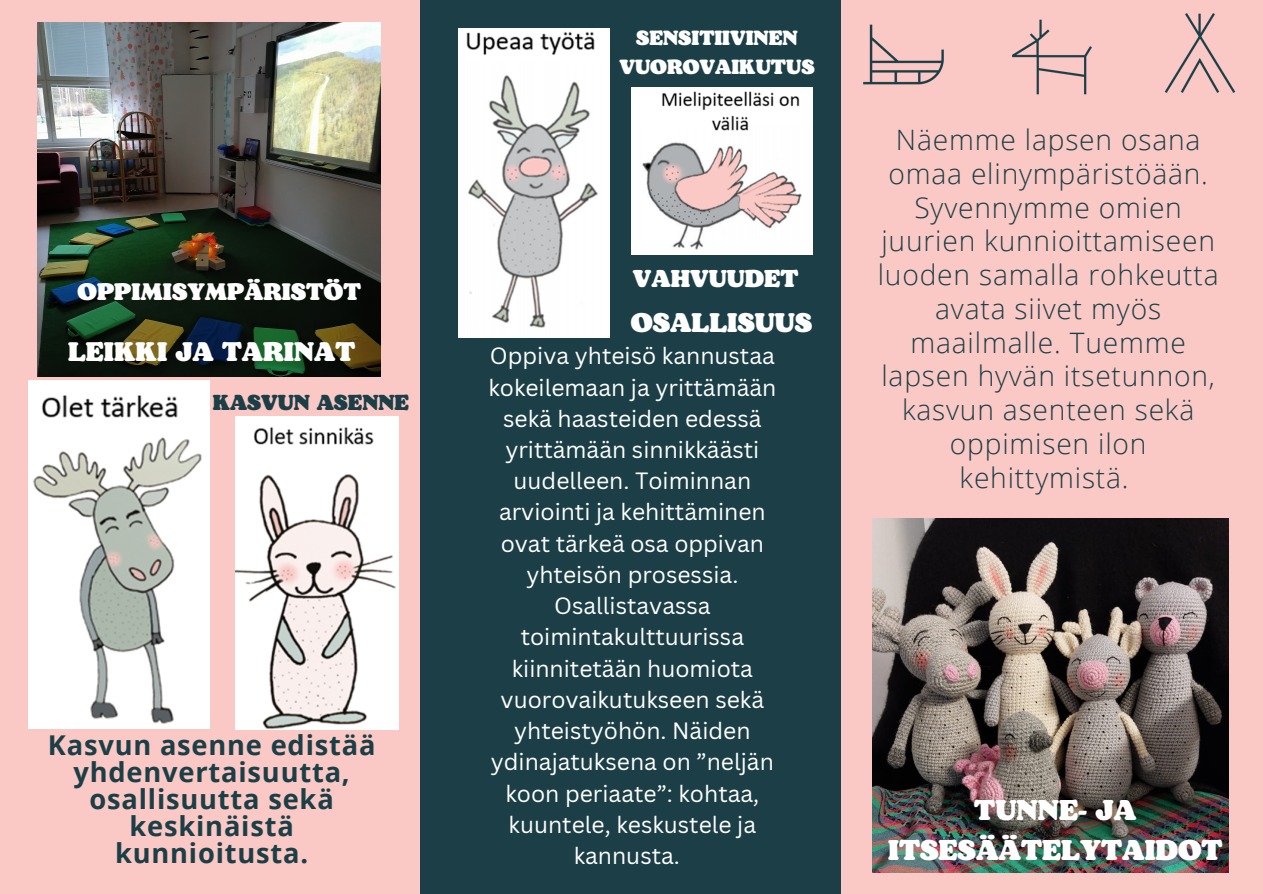
<style>
.page{position:relative;width:1263px;height:894px;background:#fff}
.page>*{position:absolute;margin:0;border:0;box-sizing:border-box;transform-origin:0 0}
.t1{font:900 28.5px/39.6px "Bogart";color:#fff;text-align:center}
.t2{font:300 28.2px/33.8px "Open Sans";letter-spacing:.03em;color:#1c3f47;text-align:center}
.t3{font:700 27.3px/27px "Open Sans";letter-spacing:.03em;color:#1c3f47;text-align:center}
.t4{font:900 26.85px "Bogart";color:#fff}
.t5{font:900 24.3px "Bogart";color:#fff}
.t6{font:900 23.85px "Bogart";color:#fff}
.t7{font:22.95px/31.2px "Canva Sans";color:#fff;text-align:center}
.t8{font:900 21.6px "Bogart";color:#1c3f47}
.t9{font:900 20.55px/28.5px "Bogart";color:#fff;text-align:center}
</style>
<div class="page">
<div style="left:0;top:0;width:1263px;height:893px;background:#fac9c5"></div>
<div style="left:421px;top:0;width:420px;height:893px;background:#1c3f47"></div>
<img style="left:873px;top:518px;width:355px;height:354px">
<img style="left:38px;top:23px;width:343px;height:353px">
<img style="left:863px;top:24px;width:81px;height:61px">
<img style="left:1013px;top:19px;width:79px;height:76px">
<img style="left:1164px;top:14px;width:72px;height:79px">
<img style="left:459px;top:28px;width:151px;height:309px">
<img style="left:631px;top:88px;width:181px;height:166px">
<img style="left:29px;top:380px;width:181px;height:348px">
<img style="left:236px;top:416px;width:163px;height:313px">
<p class="t6" style="left:78px;top:274px;width:285px">OPPIMISYMPÄRISTÖT</p>
<p class="t4" style="left:68px;top:332px;width:288px">LEIKKI JA TARINAT</p>
<p class="t8" style="left:213px;top:387px;width:198px">KASVUN ASENNE</p>
<p class="t3" style="left:48px;top:730px;width:329px">Kasvun asenne edistää yhdenvertaisuutta, osallisuutta sekä keskinäistä kunnioitusta.</p>
<p class="t9" style="left:619px;top:25px;width:197px">SENSITIIVINEN<br>VUOROVAIKUTUS</p>
<p class="t5" style="left:633px;top:261px;width:167px">VAHVUUDET</p>
<p class="t4" style="left:631px;top:303px;width:183px">OSALLISUUS</p>
<p class="t7" style="left:488px;top:339px;width:289px">Oppiva yhteisö kannustaa kokeilemaan ja yrittämään sekä haasteiden edessä yrittämään sinnikkäästi uudelleen. Toiminnan arviointi ja kehittäminen ovat tärkeä osa oppivan yhteisön prosessia.<br>Osallistavassa toimintakulttuurissa kiinnitetään huomiota vuorovaikutukseen sekä yhteistyöhön. Näiden ydinajatuksena on ”neljän koon periaate”: kohtaa, kuuntele, keskustele ja kannusta.</p>
<p class="t2" style="left:878px;top:122px;width:342px">Näemme lapsen osana omaa elinympäristöään.<br>Syvennymme omien juurien kunnioittamiseen luoden samalla rohkeutta avata siivet myös maailmalle. Tuemme lapsen hyvän itsetunnon, kasvun asenteen sekä oppimisen ilon kehittymistä.</p>
<p class="t1" style="left:888px;top:791px;width:336px">TUNNE- JA<br>ITSESÄÄTELYTAIDOT</p>
</div>
